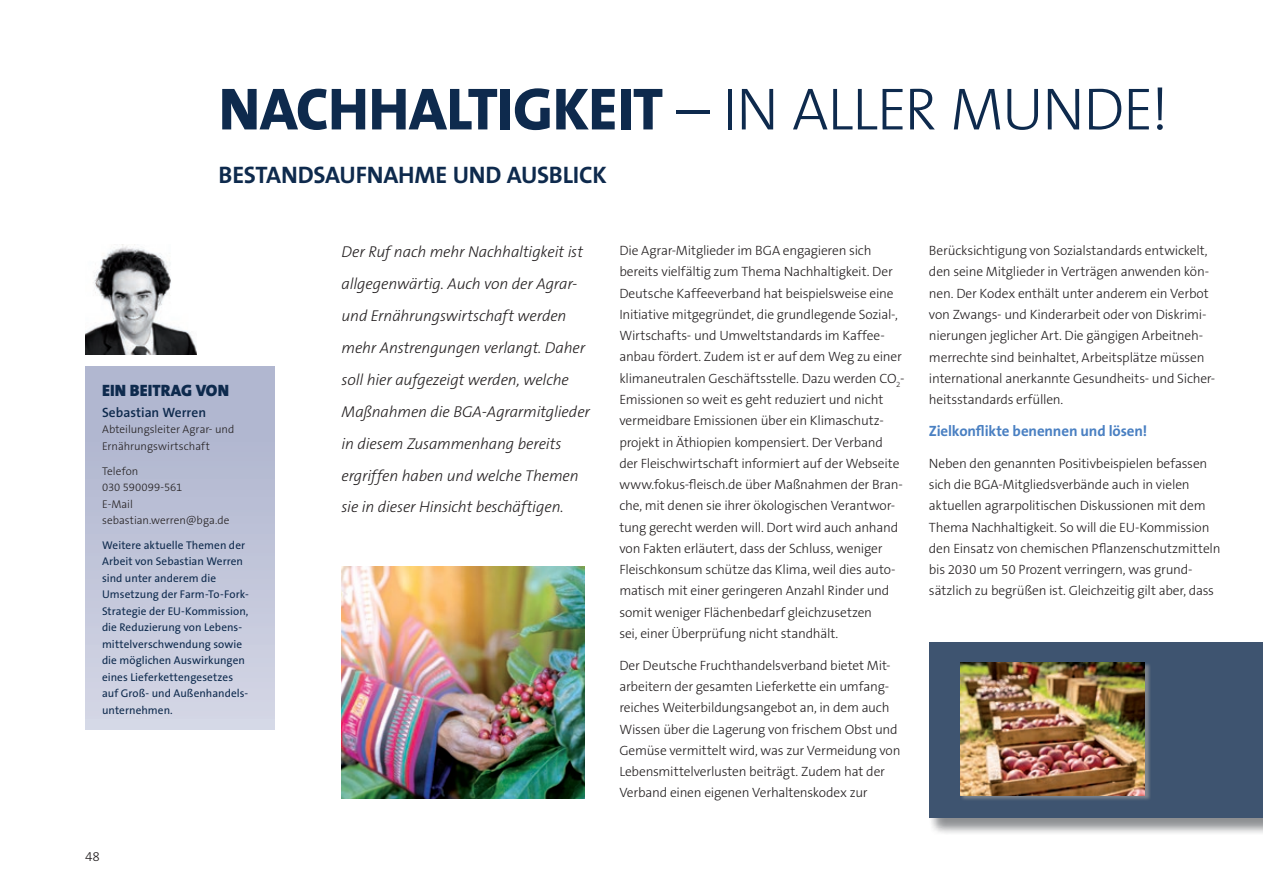
<style>
.page{position:relative;width:1263px;height:893px;background:#fff}
.page>*{position:absolute;margin:0;border:0;box-sizing:border-box;transform-origin:0 0}
.t1{font:800 60px "The Sans B8";letter-spacing:-.01em;color:#0e2a4d}
.t2{font:700 24px "The Sans B7";letter-spacing:-.01em;color:#0e2a4d}
.t3{font:900 16.5px "The Sans B9";letter-spacing:.005em;color:#0e2a4d}
.t4{font:italic 300 15.75px/32px "The Sans B3";letter-spacing:-.01em;color:#231f20}
.t5{font:700 15px "The Sans B7";letter-spacing:-.01em;color:#4a80c2}
.t6{font:300 13.5px/21.3px "The Sans B3";letter-spacing:-.015em;color:#231f20}
.t7{font:600 13.5px "The Sans B6";color:#0e2a4d}
.t8{font:11.25px/16.5px "The Sans B5 Plain";letter-spacing:.005em;color:#0e2a4d}
.t9{font:300 11.25px/16.5px "The Sans B3";color:#231f20}
.s1{font-family:"The Sans B3";font-weight:300}
</style>
<div class="page">
<div style="left:85px;top:367px;width:190px;height:363px;background:linear-gradient(to bottom,#abb2cc,#d4d6e5)"></div>
<img style="left:86px;top:244px;width:110px;height:111px">
<div style="left:928px;top:642px;width:335px;height:193px;background:#808285;opacity:.75"></div>
<div style="left:929px;top:642px;width:334px;height:175px;background:#3e5470"></div>
<img style="left:342px;top:567px;width:242px;height:231px">
<div style="left:961px;top:662px;width:190px;height:139px;background:#939598;opacity:.75"></div>
<img style="left:961px;top:662px;width:184px;height:133px">
<h1 class="t1" style="left:219px;top:77px;width:952px">NACHHALTIGKEIT <span class="s1">– IN ALLER MUNDE!</span></h1>
<h2 class="t2" style="left:219px;top:162px;width:390px">BESTANDSAUFNAHME UND AUSBLICK</h2>
<p class="t3" style="left:102px;top:381px;width:128px">EIN BEITRAG VON</p>
<p class="t7" style="left:102px;top:405px;width:106px">Sebastian Werren</p>
<p class="t9" style="left:102px;top:421px;width:134px">Abteilungsleiter Agrar- und<br>Ernährungswirtschaft</p>
<p class="t9" style="left:102px;top:463px;width:129px">Telefon<br>030 590099-561<br>E-Mail sebastian.werren@bga.de</p>
<p class="t8" style="left:102px;top:537px;width:148px">Weitere aktuelle Themen der<br>Arbeit von Sebastian Werren sind unter anderem die<br>Umsetzung der Farm-To-Fork-<br>Strategie der EU-Kommission, die Reduzierung von Lebens&shy;mittelverschwendung sowie die möglichen Auswirkungen eines Lieferkettengesetzes auf Groß- und Außenhandels&shy;unternehmen.</p>
<p class="t6" style="left:85px;top:846px;width:16px">48</p>
<p class="t4" style="left:342px;top:236px;width:250px">Der Ruf nach mehr Nachhaltigkeit ist allgegenwärtig. Auch von der Agrar&shy;und Ernährungswirtschaft werden mehr Anstrengungen verlangt. Daher soll hier aufgezeigt werden, welche Maßnahmen die BGA-Agrarmitglieder in diesem Zusammenhang bereits ergriffen haben und welche Themen sie in dieser Hinsicht beschäftigen.</p>
<p class="t6" style="left:619px;top:240px;width:287px">Die Agrar-Mitglieder im BGA engagieren sich bereits vielfältig zum Thema Nachhaltigkeit. Der Deutsche Kaffeeverband hat beispielsweise eine Initiative mitgegründet, die grundlegende Sozial-, Wirtschafts- und Umweltstandards im Kaffee&shy;anbau fördert. Zudem ist er auf dem Weg zu einer klimaneutralen Geschäftsstelle. Dazu werden CO<sub>2</sub>- Emissionen so weit es geht reduziert und nicht vermeidbare Emissionen über ein Klimaschutz&shy;projekt in Äthiopien kompensiert. Der Verband der Fleischwirtschaft informiert auf der Webseite www.fokus-fleisch.de über Maßnahmen der Bran&shy;che, mit denen sie ihrer ökologischen Verantwor&shy;tung gerecht werden will. Dort wird auch anhand von Fakten erläutert, dass der Schluss, weniger Fleischkonsum schütze das Klima, weil dies auto&shy;matisch mit einer geringeren Anzahl Rinder und somit weniger Flächenbedarf gleichzusetzen<br>sei, einer Überprüfung nicht standhält.</p>
<p class="t6" style="left:619px;top:655px;width:283px">Der Deutsche Fruchthandelsverband bietet Mit&shy;arbeitern der gesamten Lieferkette ein umfang&shy;reiches Weiterbildungsangebot an, in dem auch Wissen über die Lagerung von frischem Obst und Gemüse vermittelt wird, was zur Vermeidung von Lebensmittelverlusten beiträgt. Zudem hat der Verband einen eigenen Verhaltenskodex zur</p>
<p class="t6" style="left:929px;top:240px;width:288px">Berücksichtigung von Sozialstandards entwickelt, den seine Mitglieder in Verträgen anwenden kön&shy;nen. Der Kodex enthält unter anderem ein Verbot von Zwangs- und Kinderarbeit oder von Diskrimi&shy;nierungen jeglicher Art. Die gängigen Arbeitneh&shy;merrechte sind beinhaltet, Arbeitsplätze müssen international anerkannte Gesundheits- und Sicher&shy;heitsstandards erfüllen.</p>
<p class="t5" style="left:929px;top:423px;width:220px">Zielkonflikte benennen und lösen!</p>
<p class="t6" style="left:929px;top:453px;width:293px">Neben den genannten Positivbeispielen befassen sich die BGA-Mitgliedsverbände auch in vielen aktuellen agrarpolitischen Diskussionen mit dem Thema Nachhaltigkeit. So will die EU-Kommission den Einsatz von chemischen Pflanzenschutzmitteln bis 2030 um 50 Prozent verringern, was grund&shy;sätzlich zu begrüßen ist. Gleichzeitig gilt aber, dass</p>
</div>
